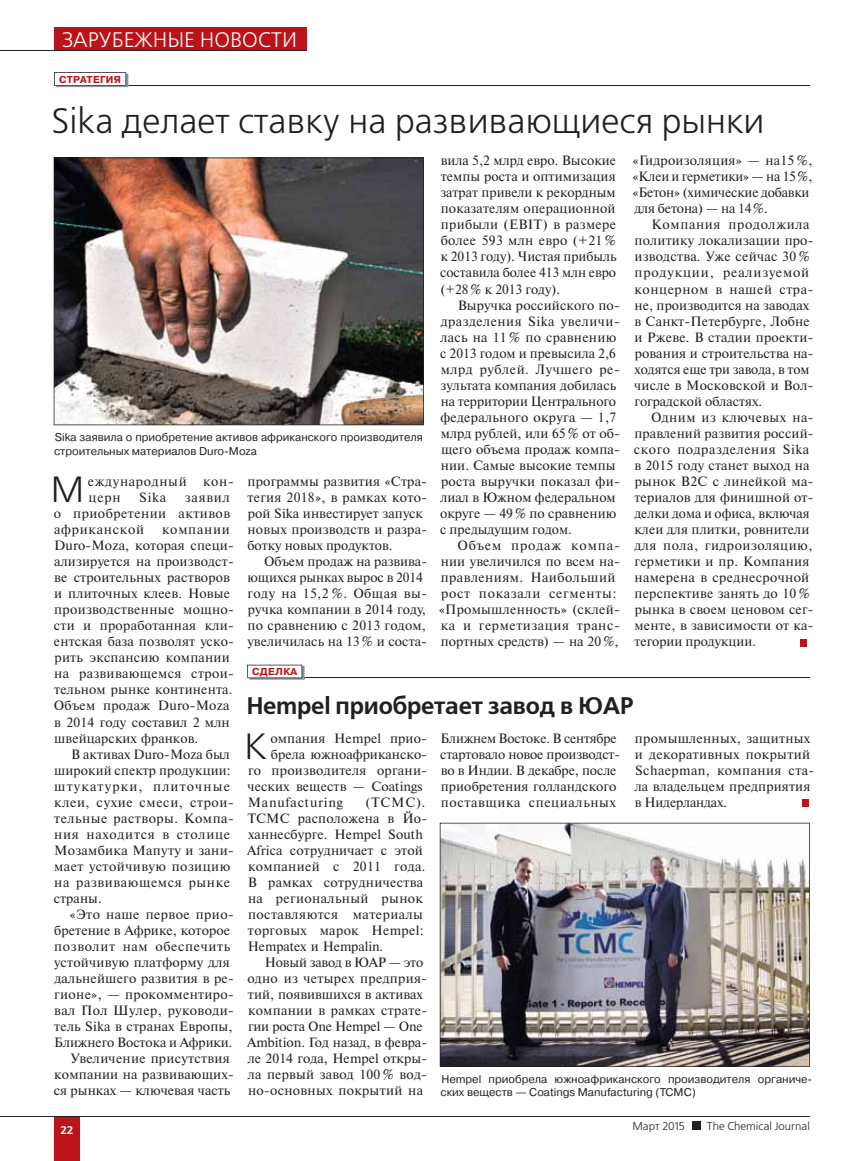
<style>
.page{position:relative;width:864px;height:1161px;background:#fff}
.page>*{position:absolute;margin:0;border:0;box-sizing:border-box;transform-origin:0 0}
.t1{font:36.45px "Free Set C";color:#231f20}
.t2{font:35.25px "Free Set C";color:#231f20}
.t3{font:700 24px "Free Set C";letter-spacing:-.01em;color:#231f20}
.t4{font:21px "Free Set C";color:#fff}
.t5{font:21px "Free Set C";letter-spacing:.04em;color:#fff}
.t6{font:13.5px/16px "Newton C";letter-spacing:.015em;color:#231f20}
.t7{font:13.5px/16px "Newton C";letter-spacing:.035em;color:#231f20}
.t8{font:13.5px/16px "Newton C";letter-spacing:-.01em;color:#231f20}
.t9{font:13.5px/16px "Newton C";letter-spacing:.05em;color:#231f20}
.t10{font:13.5px "Newton C";letter-spacing:.06em;color:#231f20}
.t11{font:11.25px/13.5px "Pragmatica C";color:#231f20}
.t12{font:11.25px "Free Set C";color:#231f20}
.t13{font:700 11.25px "Free Set C";color:#fff}
.t14{font:700 10.05px "Pragmatica C";letter-spacing:.03em;color:#ba1319}
</style>
<div class="page">
<hr style="left:122px;top:85px;width:687px;height:1px;background:#231f20">
<svg style="left:54px;top:72px;width:74px;height:14px"></svg>
<div style="left:799px;top:639px;width:7px;height:7px;background:#ba1319"></div>
<hr style="left:301px;top:677px;width:508px;height:1px;background:#231f20">
<img style="left:249px;top:678px;width:55px;height:2px">
<svg style="left:247px;top:665px;width:57px;height:13px"></svg>
<div style="left:801px;top:800px;width:7px;height:7px;background:#ba1319"></div>
<img style="left:54px;top:158px;width:369px;height:267px">
<img style="left:439px;top:823px;width:370px;height:243px">
<div style="left:54px;top:1116px;width:26px;height:45px;background:#ba1319"></div>
<hr style="left:0;top:1116px;width:54px;height:1px;background:#231f20">
<hr style="left:54px;top:1116px;width:755px;height:1px;background:#231f20">
<div style="left:691px;top:1121px;width:9px;height:9px;background:#231f20"></div>
<div style="left:54px;top:27px;width:252px;height:24px;background:#ba1319"></div>
<hr style="left:0;top:51px;width:54px;height:1px;background:#231f20">
<hr style="left:54px;top:51px;width:252px;height:1px;background:#231f20">
<h3 class="t5" style="left:62px;top:32px;width:144px">PLAST/ПЛАСТ</h3>
<h3 class="t4" style="left:63px;top:32px;width:236px">ЗАРУБЕЖНЫЕ НОВОСТИ</h3>
<p class="t14" style="left:59px;top:76px;width:64px">СТРАТЕГИЯ</p>
<h2 class="t2" style="left:52px;top:108px;width:713px">Sika делает ставку на развивающиеся рынки</h2>
<p class="t8" style="left:632px;top:154px;width:181px">«Гидроизоляция» — на15 %, «Клеи и герметики» — на 15 %, «Бетон» (химические добавки для бетона) — на 14 %.</p>
<p class="t6" style="left:633px;top:218px;width:181px;text-indent:17px">Компания продолжила политику локализации про&shy;изводства. Уже сейчас 30 % продукции, реализуемой концерном в нашей стра&shy;не, производится на заводах в Санкт-Петербурге, Лобне и Ржеве. В стадии проекти&shy;рования и строительства на&shy;ходятся еще три завода, в том числе в Московской и Вол&shy;гоградской областях.</p>
<p class="t6" style="left:633px;top:410px;width:181px;text-indent:17px">Одним из ключевых на&shy;правлений развития россий&shy;ского подразделения Sika в 2015 году станет выход на рынок B2C с линейкой ма&shy;териалов для финишной от&shy;делки дома и офиса, включая клеи для плитки, ровнители для пола, гидроизоляцию, герметики и пр. Компания намерена в среднесрочной перспективе занять до 10 % рынка в своем ценовом сег&shy;менте, в зависимости от ка&shy;тегории продукции.</p>
<p class="t6" style="left:440px;top:154px;width:178px;text-align:justify">вила 5,2 млрд евро. Высокие темпы роста и оптимизация затрат привели к рекордным показателям операционной прибыли (EBIT) в размере более 593 млн евро (+21 % к 2013 году). Чистая прибыль составила более 413 млн евро (+28 % к 2013 году).</p>
<p class="t6" style="left:440px;top:298px;width:181px;text-indent:17px">Выручка российского по&shy;дразделения Sika увеличи&shy;лась на 11 % по сравнению с 2013 годом и превысила 2,6 млрд рублей. Лучшего ре&shy;зультата компания добилась на территории Центрального федерального округа — 1,7 млрд рублей, или 65 % от об&shy;щего объема продаж компа&shy;нии. Самые высокие темпы роста выручки показал фи&shy;лиал в Южном федеральном округе — 49 % по сравнению с предыдущим годом.</p>
<p class="t7" style="left:438px;top:539px;width:182px;text-indent:18px">Объем продаж компа&shy;нии увеличился по всем на&shy;правлениям. Наибольший рост показали сегменты: «Промышленность» (склей&shy;ка и герметизация транс&shy;портных средств) — на 20 %,</p>
<p class="t11" style="left:54px;top:432px;width:370px">Sika заявила о приобретение активов африканского производителя строительных материалов Duro-Moza</p>
<p class="t6" style="left:247px;top:475px;width:181px">программы развития «Стра&shy;тегия 2018», в рамках кото&shy;рой Sika инвестирует запуск новых производств и разра&shy;ботку новых продуктов.</p>
<p class="t6" style="left:247px;top:555px;width:181px;text-indent:17px">Объем продаж на развива&shy;ющихся рынках вырос в 2014 году на 15,2 %. Общая вы&shy;ручка компании в 2014 году, по сравнению с 2013 годом, увеличилась на 13 % и соста-</p>
<h1 class="t1" style="left:50px;top:476px;width:36px">М</h1>
<p class="t9" style="left:88px;top:475px;width:147px">еждународный кон&shy;церн</p>
<p class="t6" style="left:139px;top:491px;width:29px">Sika</p>
<p class="t6" style="left:54px;top:491px;width:178px;text-align:justify;text-indent:131px">заявил о приобретении активов африканской</p>
<p class="t6" style="left:54px;top:523px;width:181px;text-indent:108px">компании<br>Duro-Moza, которая специ&shy;ализируется на производст&shy;ве строительных растворов и плиточных клеев. Новые производственные мощно&shy;сти и проработанная кли&shy;ентская база позволят уско&shy;рить экспансию компании на развивающемся строи&shy;тельном рынке континента.<br>Объем продаж Duro-Moza в 2014 году составил 2 млн швейцарских франков.</p>
<p class="t7" style="left:54px;top:747px;width:181px;text-indent:17px">В активах Duro-Moza был широкий спектр продукции: штукатурки, плиточные клеи, сухие смеси, строи&shy;тельные растворы. Компа&shy;ния находится в столице<br>Мозамбика Мапуту и зани&shy;мает устойчивую позицию на развивающемся рынке страны.</p>
<p class="t6" style="left:54px;top:908px;width:182px;text-align:right">«Это наше первое прио&shy;бретение в Африке, которое позволит нам обеспечить устойчивую платформу для дальнейшего развития в ре&shy;гионе», — прокомментиро&shy;вал Пол Шулер, руководи&shy;тель Sika в странах Европы,<br>Ближнего Востока и Африки.<br>Увеличение присутствия компании на развивающих&shy;ся рынках — ключевая часть</p>
<p class="t14" style="left:252px;top:668px;width:46px">СДЕЛКА</p>
<h3 class="t3" style="left:246px;top:696px;width:388px">Hempel приобретает завод в ЮАР</h3>
<h1 class="t1" style="left:244px;top:733px;width:25px">К</h1>
<p class="t6" style="left:270px;top:731px;width:158px">омпания Hempel прио-</p>
<p class="t8" style="left:440px;top:731px;width:181px">Ближнем Востоке. В сентябре стартовало новое производст&shy;во в Индии. В декабре, после приобретения голландского поставщика специальных</p>
<p class="t6" style="left:634px;top:731px;width:181px">промышленных, защитных и декоративных покрытий<br>Schaepman, компания ста&shy;ла владельцем предприятия в Нидерландах.</p>
<p class="t6" style="left:271px;top:747px;width:157px">брела южноафриканско-</p>
<p class="t6" style="left:248px;top:763px;width:180px">го производителя органи-</p>
<p class="t6" style="left:247px;top:779px;width:176px">ческих веществ — Coatings</p>
<p class="t10" style="left:248px;top:797px;width:97px">Manufacturing</p>
<p class="t6" style="left:247px;top:795px;width:181px;text-indent:118px">(TCMC).<br>TCMC расположена в Йо&shy;ханнесбурге. Hempel South<br>Africa сотрудничает с этой компанией с 2011 года.<br>В рамках сотрудничества на региональный рынок поставляются материалы торговых марок Hempel:<br>Hempatex и Hempalin.</p>
<p class="t6" style="left:247px;top:956px;width:181px;text-indent:18px">Новый завод в ЮАР — это одно из четырех предприя&shy;тий, появившихся в активах компании в рамках страте&shy;гии роста One Hempel — One<br>Ambition. Год назад, в февра&shy;ле 2014 года, Hempel откры&shy;ла первый завод 100 % вод&shy;но-основных покрытий на</p>
<p class="t11" style="left:440px;top:1073px;width:373px">Hempel приобрела южноафриканского производителя органиче&shy;ских веществ — Coatings Manufacturing (TCMC)</p>
<p class="t13" style="left:60px;top:1125px;width:14px">22</p>
<p class="t12" style="left:632px;top:1122px;width:54px">Март 2015</p>
<p class="t12" style="left:706px;top:1122px;width:104px">The Chemical Journal</p>
</div>
